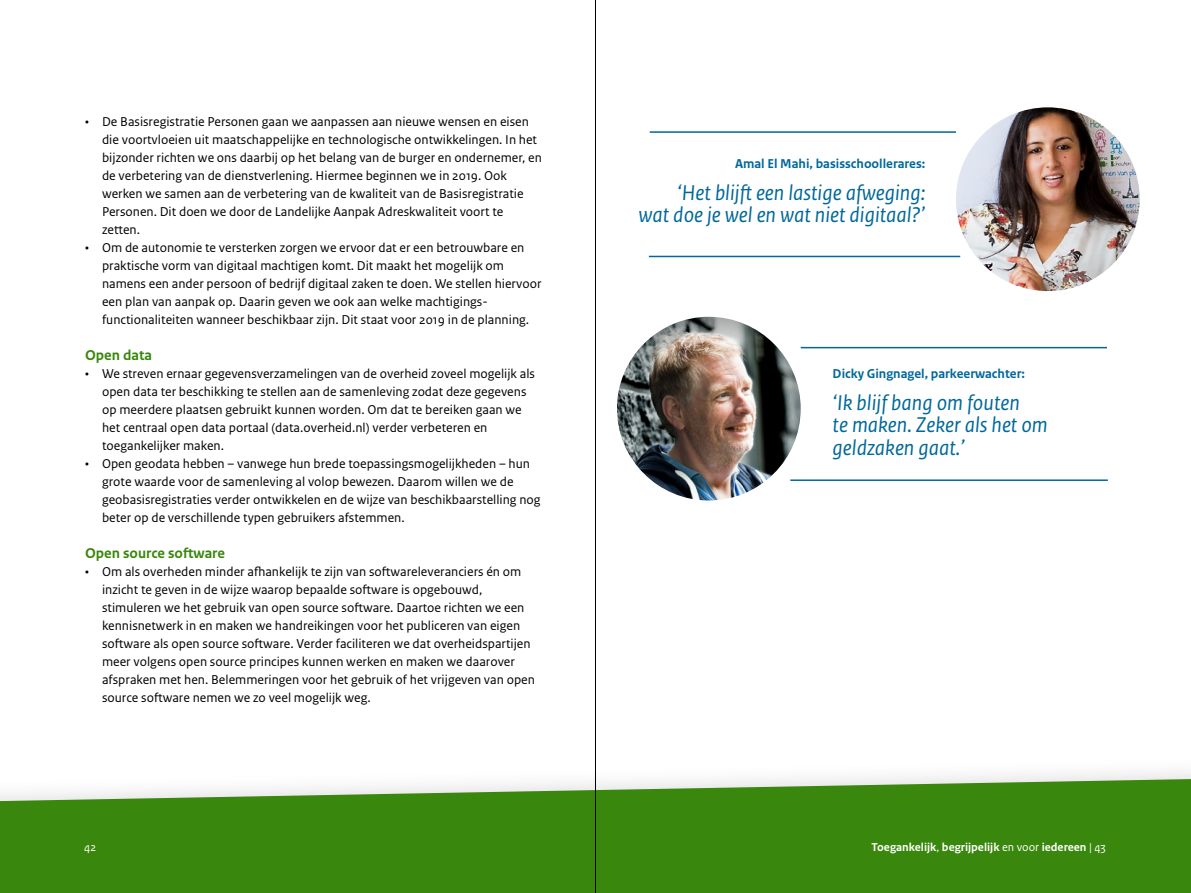
<style>
.page{position:relative;width:1191px;height:893px;background:#fff}
.page>*{position:absolute;margin:0;border:0;box-sizing:border-box;transform-origin:0 0}
.Brood{font:italic 22.5px/22.5px "Rijksoverheid Sans Text";color:#01689b;text-align:right}
.Tussenkop_-_H3{font:700 15px "Rijksoverheid Sans Text";color:#39870c}
.t1{font:13.5px/18px "Rijksoverheid Sans Text";color:#000}
.Brood-2{font:700 13.5px "Rijksoverheid Sans Text";color:#01689b}
.t2{font:700 12px "Rijksoverheid Sans Text";color:#fff}
.t3{font:12px "Rijksoverheid Sans Text";color:#fff}
.s1{font-weight:400}
</style>
<div class="page">
<svg style="left:0;top:779px;width:1191px;height:114px;background:#4b9122"></svg>
<img style="left:956px;top:107px;width:183px;height:184px;border-radius:92px">
<hr style="left:649px;top:256px;width:311px;height:1px;background:#01689b">
<hr style="left:649px;top:131px;width:307px;height:2px;background:#01689b">
<img style="left:617px;top:317px;width:183px;height:183px;border-radius:92px">
<hr style="left:800px;top:347px;width:307px;height:1px;background:#01689b">
<hr style="left:790px;top:479px;width:317px;height:2px;background:#01689b">
<hr style="left:595px;top:0;width:1px;height:893px;background:#000">
<p class="t1" style="left:102px;top:113px;width:441px;text-indent:-17px">• De Basisregistratie Personen gaan we aanpassen aan nieuwe wensen en eisen die voortvloeien uit maatschappelijke en technologische ontwikkelingen. In het bijzonder richten we ons daarbij op het belang van de burger en ondernemer, en de verbetering van de dienstverlening. Hiermee beginnen we in 2019. Ook werken we samen aan de verbetering van de kwaliteit van de Basisregistratie Personen. Dit doen we door de Landelijke Aanpak Adreskwaliteit voort te zetten.</p>
<p class="t1" style="left:102px;top:239px;width:441px;text-indent:-17px">• Om de autonomie te versterken zorgen we ervoor dat er een betrouwbare en praktische vorm van digitaal machtigen komt. Dit maakt het mogelijk om namens een ander persoon of bedrijf digitaal zaken te doen. We stellen hiervoor een plan van aanpak op. Daarin geven we ook aan welke machtigings&shy;functionaliteiten wanneer beschikbaar zijn. Dit staat voor 2019 in de planning.</p>
<h3 class="Tussenkop_-_H3" style="left:85px;top:347px;width:68px">Open data</h3>
<p class="t1" style="left:102px;top:365px;width:434px;text-indent:-17px">• We streven ernaar gegevensverzamelingen van de overheid zoveel mogelijk als open data ter beschikking te stellen aan de samenleving zodat deze gegevens op meerdere plaatsen gebruikt kunnen worden. Om dat te bereiken gaan we het centraal open data portaal (data.overheid.nl) verder verbeteren en toegankelijker maken.</p>
<p class="t1" style="left:102px;top:455px;width:440px;text-indent:-17px">• Open geodata hebben – vanwege hun brede toepassingsmogelijkheden – hun grote waarde voor de samenleving al volop bewezen. Daarom willen we de geobasisregistraties verder ontwikkelen en de wijze van beschikbaarstelling nog beter op de verschillende typen gebruikers afstemmen.</p>
<h3 class="Tussenkop_-_H3" style="left:85px;top:545px;width:141px">Open source software</h3>
<p class="t1" style="left:102px;top:563px;width:434px;text-indent:-17px">• Om als overheden minder afhankelijk te zijn van softwareleveranciers én om inzicht te geven in de wijze waarop bepaalde software is opgebouwd, stimuleren we het gebruik van open source software. Daartoe richten we een kennisnetwerk in en maken we handreikingen voor het publiceren van eigen software als open source software. Verder faciliteren we dat overheidspartijen meer volgens open source principes kunnen werken en maken we daarover afspraken met hen. Belemmeringen voor het gebruik of het vrijgeven van open source software nemen we zo veel mogelijk weg.</p>
<p class="Brood-2" style="left:735px;top:156px;width:192px">Amal El Mahi, basisschoollerares:</p>
<p class="Brood" style="left:638px;top:182px;width:288px">‘Het blijft een lastige afweging:<br>wat doe je wel en wat niet digitaal?’</p>
<p class="Brood-2" style="left:832px;top:366px;width:194px">Dicky Gingnagel, parkeerwachter:</p>
<p class="Brood" style="left:832px;top:391px;width:217px;text-align:left">‘Ik blijf bang om fouten<br>te maken. Zeker als het om geldzaken gaat.’</p>
<p class="t3" style="left:84px;top:840px;width:14px">42</p>
<p class="t2" style="left:871px;top:840px;width:236px">Toegankelijk<span class="s1">,</span> begrijpelijk <span class="s1">en voor</span> iedereen <span class="s1">| 43</span></p>
</div>
